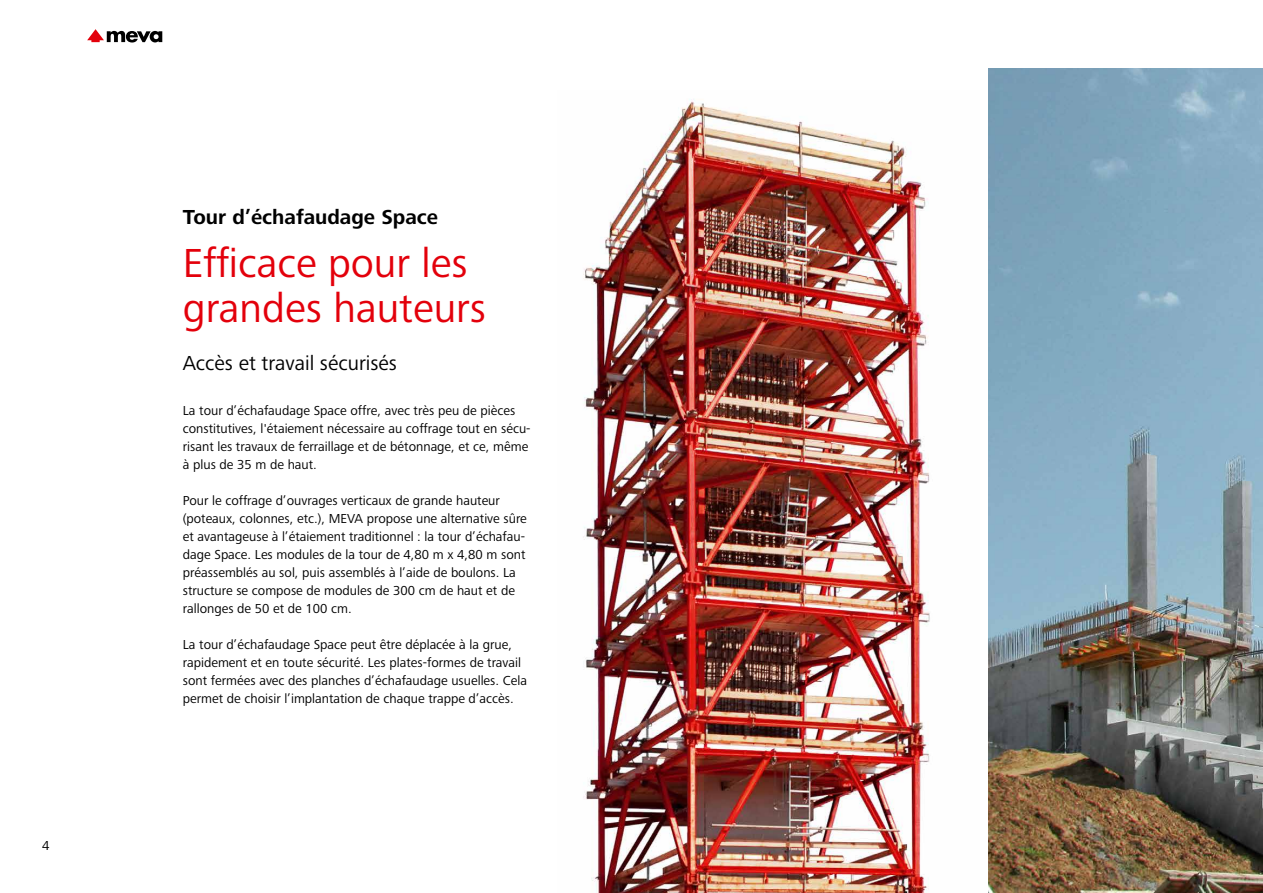
<style>
.page{position:relative;width:1263px;height:893px;background:#fff}
.page>*{position:absolute;margin:0;border:0;box-sizing:border-box;transform-origin:0 0}
.t1{font:42px/45px "Frutiger Next LTW1 G";color:#e3000b}
.t2{font:21px "Frutiger Next LTW1 G";color:#000}
.t3{font:700 21px "Frutiger Next LTW1 G";color:#000}
.t4{font:13.5px/18px "Frutiger Next LTW1 G";color:#000}
</style>
<div class="page">
<img style="left:583px;top:99px;width:347px;height:794px">
<img style="left:989px;top:68px;width:274px;height:825px">
<svg style="left:87px;top:29px;width:75px;height:14px"></svg>
<p class="t4" style="left:42px;top:836px;width:9px">4</p>
<h2 class="t3" style="left:183px;top:204px;width:257px">Tour d’échafaudage Space</h2>
<h1 class="t1" style="left:183px;top:242px;width:305px">Efficace pour les grandes hauteurs</h1>
<h2 class="t2" style="left:183px;top:351px;width:216px">Accès et travail sécurisés</h2>
<p class="t4" style="left:183px;top:402px;width:349px">La tour d’échafaudage Space offre, avec très peu de pièces constitutives, l'étaiement nécessaire au coffrage tout en sécu&shy;risant les travaux de ferraillage et de bétonnage, et ce, même à plus de 35 m de haut.</p>
<p class="t4" style="left:183px;top:492px;width:346px">Pour le coffrage d’ouvrages verticaux de grande hauteur (poteaux, colonnes, etc.), MEVA propose une alternative sûre et avantageuse à l’étaiement traditionnel : la tour d’échafau&shy;dage Space. Les modules de la tour de 4,80 m x 4,80 m sont préassemblés au sol, puis assemblés à l’aide de boulons. La structure se compose de modules de 300 cm de haut et de rallonges de 50 et de 100 cm.</p>
<p class="t4" style="left:183px;top:636px;width:346px">La tour d’échafaudage Space peut être déplacée à la grue, rapidement et en toute sécurité. Les plates-formes de travail sont fermées avec des planches d’échafaudage usuelles. Cela permet de choisir l’implantation de chaque trappe d’accès.</p>
</div>
